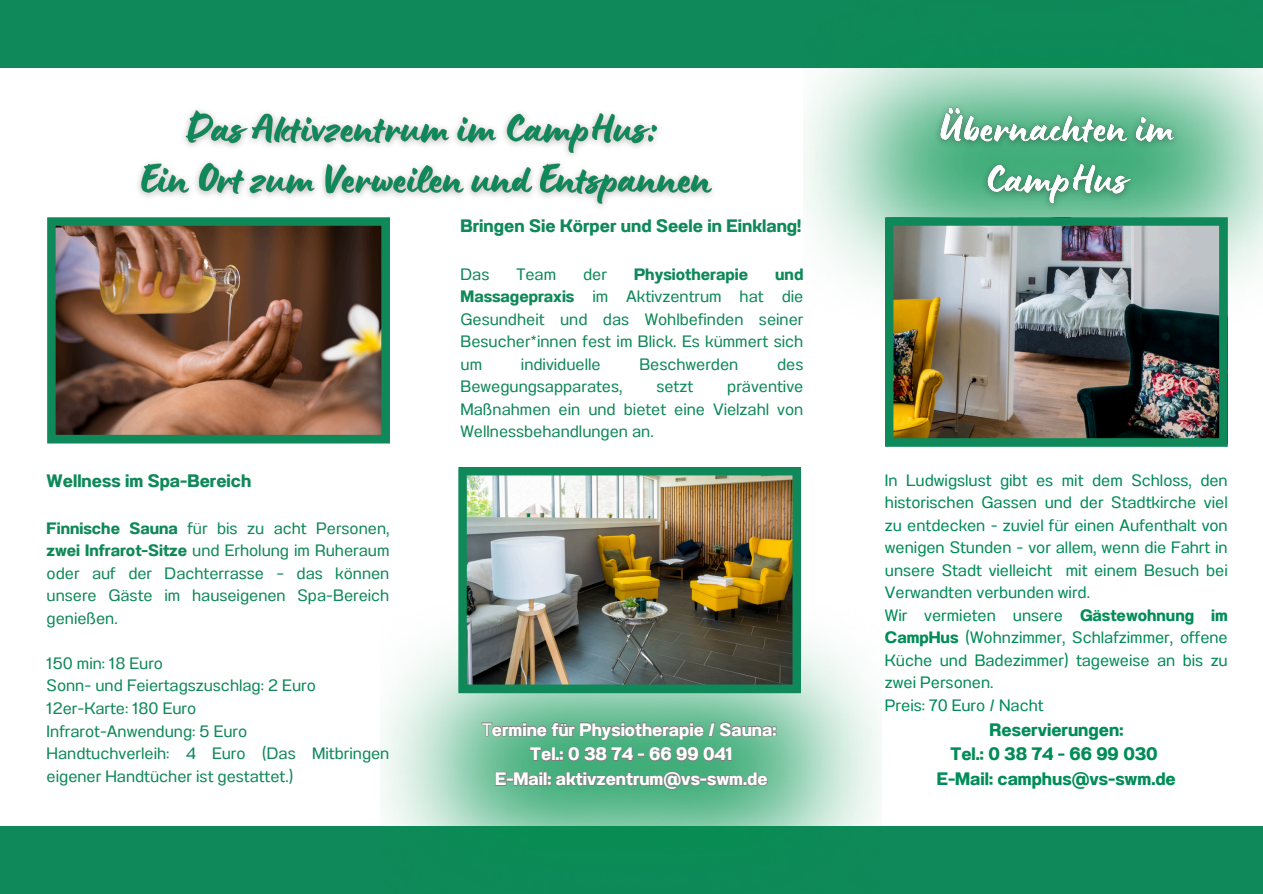
<style>
.page{position:relative;width:1263px;height:894px;background:#fff}
.page>*{position:absolute;margin:0;border:0;box-sizing:border-box;transform-origin:0 0}
.t1{font:700 18px "Anantason";color:#fff}
.t2{font:700 18px "Anantason";color:#018c58}
.t3{font:700 18px "Anantason";color:#0f8959}
.t4{font:16.5px/22.5px "Anantason";color:#0f8959;text-align:justify}
.t5{font:16.5px/22.5px "Anantason";color:#018c58;text-align:justify}
.t6{font:700 16.5px "Anantason";color:#0f8959}
.s1{font-weight:700}
.s2{font-weight:400}
</style>
<div class="page">
<div style="left:0;top:0;width:1263px;height:893px;background:#0f8959"></div>
<div style="left:0;top:68px;width:1263px;height:757px;background:#fff"></div>
<img style="left:47px;top:217px;width:343px;height:226px">
<img style="left:381px;top:638px;width:501px;height:188px">
<img style="left:458px;top:467px;width:343px;height:226px">
<img style="left:803px;top:68px;width:460px;height:220px">
<img style="left:129px;top:110px;width:584px;height:109px">
<svg style="left:481px;top:721px;width:296px;height:41px;background:#63a988"></svg>
<svg style="left:495px;top:768px;width:274px;height:22px;background:#5da281"></svg>
<img style="left:929px;top:97px;width:260px;height:120px">
<img style="left:885px;top:217px;width:343px;height:229px">
<p class="t3" style="left:47px;top:469px;width:206px">Wellness im Spa-Bereich</p>
<p class="t4" style="left:47px;top:516px;width:344px"><span class="s1">Finnische Sauna</span> für bis zu acht Personen, <span class="s1">zwei Infrarot-Sitze</span> und Erholung im Ruheraum oder auf der Dachterrasse – das können unsere Gäste im hauseigenen Spa-Bereich genießen.</p>
<p class="t4" style="left:47px;top:651px;width:118px">150 min: 18 Euro</p>
<p class="t4" style="left:47px;top:674px;width:271px">Sonn- und Feiertagszuschlag: 2 Euro</p>
<p class="t4" style="left:47px;top:696px;width:151px">12er-Karte: 180 Euro</p>
<p class="t4" style="left:47px;top:719px;width:202px">Infrarot-Anwendung: 5 Euro</p>
<p class="t4" style="left:47px;top:741px;width:344px">Handtuchverleih: 4 Euro (Das Mitbringen eigener Handtücher ist gestattet.)</p>
<p class="t3" style="left:461px;top:215px;width:342px">Bringen Sie Körper und Seele in Einklang!</p>
<p class="t4" style="left:461px;top:262px;width:30px">Das</p>
<p class="t4" style="left:516px;top:262px;width:41px">Team</p>
<p class="t4" style="left:583px;top:262px;width:25px">der</p>
<p class="t6" style="left:634px;top:264px;width:116px">Physiotherapie</p>
<p class="t4" style="left:461px;top:262px;width:344px;text-indent:315px"><span class="s1">und Massagepraxis</span> im Aktivzentrum hat die Gesundheit und das Wohlbefinden seiner Besucher*innen fest im Blick. Es kümmert sich um</p>
<p class="t4" style="left:521px;top:352px;width:81px">individuelle</p>
<p class="t4" style="left:639px;top:352px;width:100px">Beschwerden</p>
<p class="t4" style="left:777px;top:352px;width:28px">des</p>
<p class="t4" style="left:461px;top:375px;width:163px">Bewegungsapparates,</p>
<p class="t4" style="left:656px;top:375px;width:38px">setzt</p>
<p class="t4" style="left:461px;top:375px;width:344px;text-indent:267px">präventive Maßnahmen ein und bietet eine Vielzahl von Wellnessbehandlungen an.</p>
<p class="t1" style="left:482px;top:718px;width:296px"><span class="s2">T</span>ermine für Physiotherapie / Sauna:</p>
<p class="t1" style="left:530px;top:743px;width:204px">Tel.: 0 38 74 - 66 99 041</p>
<p class="t1" style="left:495px;top:768px;width:274px">E-Mail: aktivzentrum@vs-swm.de</p>
<p class="t5" style="left:885px;top:468px;width:344px">In Ludwigslust gibt es mit dem Schloss, den historischen Gassen und der Stadtkirche viel zu entdecken - zuviel für einen Aufenthalt von wenigen Stunden - vor allem, wenn die Fahrt in unsere Stadt vielleicht mit einem Besuch bei Verwandten verbunden wird.</p>
<p class="t5" style="left:885px;top:603px;width:344px">Wir vermieten unsere <span class="s1">Gästewohnung im CampHus</span> (Wohnzimmer, Schlafzimmer, offene Küche und Badezimmer) tageweise an bis zu zwei Personen.</p>
<p class="t5" style="left:885px;top:693px;width:160px">Preis: 70 Euro / Nacht</p>
<p class="t2" style="left:989px;top:718px;width:135px">Reservierungen:</p>
<p class="t2" style="left:950px;top:743px;width:209px">Tel.: 0 38 74 - 66 99 030</p>
<p class="t2" style="left:937px;top:768px;width:241px">E-Mail: camphus@vs-swm.de</p>
</div>
